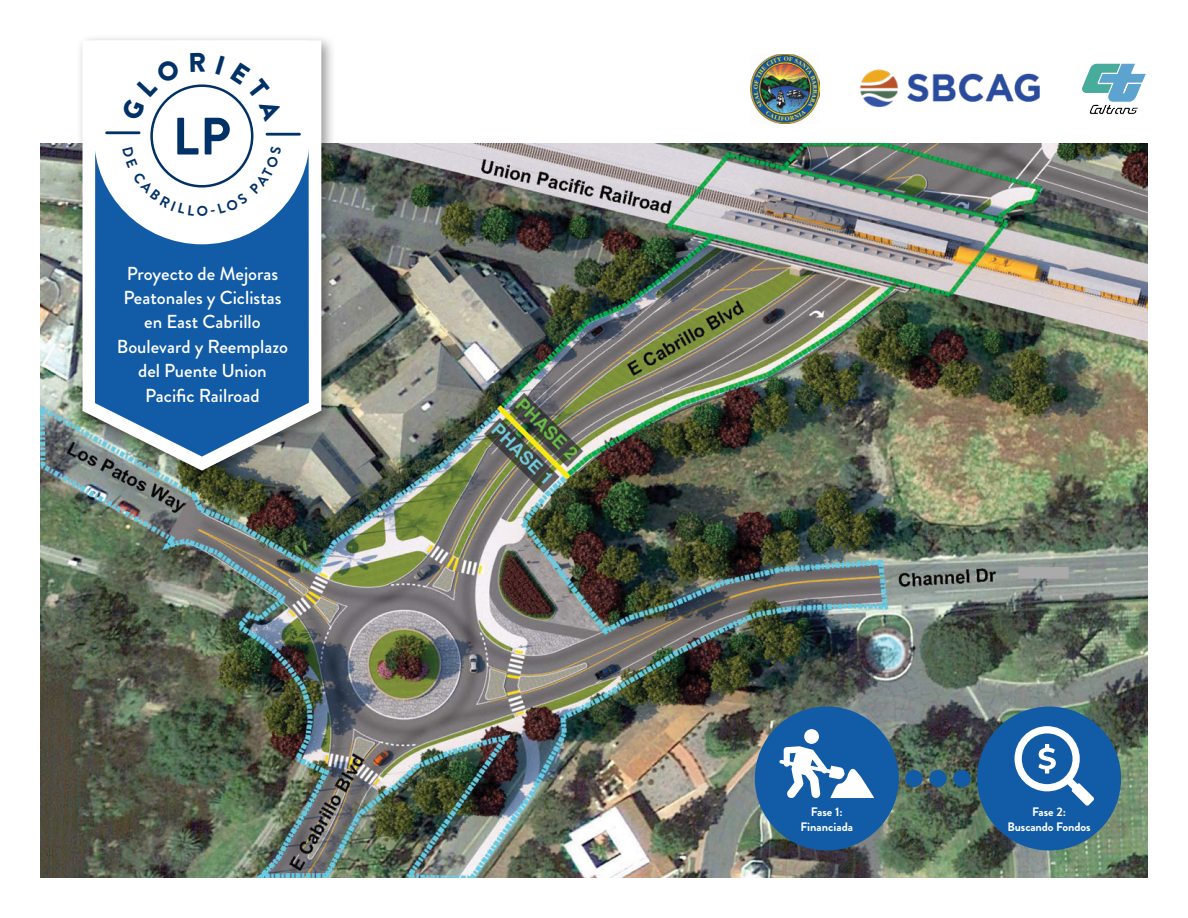
<style>
.page{position:relative;width:1188px;height:918px;background:#fff}
.page>*{position:absolute;margin:0;border:0;box-sizing:border-box;transform-origin:0 0}
.t1{font:700 52.5px "Brandon Grotesque";color:#003167}
.t2{font:500 18.9px/24.5px "Brandon Grotesque";color:#fff;text-align:center}
.t3{font:700 12.3px/14.7px "Brandon Grotesque";letter-spacing:-.01em;color:#fff;text-align:center}
</style>
<div class="page">
<img style="left:750px;top:54px;width:70px;height:69px">
<img style="left:40px;top:144px;width:1108px;height:733px">
<img style="left:860px;top:69px;width:38px;height:39px">
<img style="left:907px;top:73px;width:133px;height:29px">
<svg style="left:1082px;top:63px;width:64px;height:52px"></svg>
<div style="left:75px;top:33px;width:261px;height:451px;background:#000;opacity:.4"></div>
<svg style="left:82px;top:40px;width:239px;height:431px"></svg>
<svg style="left:95px;top:244px;width:214px;height:213px;background:#2667a9"></svg>
<svg style="left:94px;top:40px;width:216px;height:204px"></svg>
<hr style="left:107px;top:131px;width:32px;height:3px;background:#003167">
<hr style="left:267px;top:133px;width:32px;height:3px;background:#003167">
<div style="left:905px;top:770px;width:18px;height:17px;background:#115ba7;border-radius:50%"></div>
<div style="left:929px;top:770px;width:18px;height:17px;background:#115ba7;border-radius:50%"></div>
<div style="left:953px;top:770px;width:18px;height:17px;background:#115ba7;border-radius:50%"></div>
<div style="left:977px;top:707px;width:144px;height:143px;background:#115ba7;border-radius:50%"></div>
<svg style="left:1015px;top:726px;width:79px;height:80px"></svg>
<div style="left:755px;top:707px;width:144px;height:143px;background:#115ba7;border-radius:50%"></div>
<div style="left:804px;top:729px;width:15px;height:15px;background:#fff;border-radius:50%"></div>
<svg style="left:779px;top:746px;width:95px;height:52px"></svg>
<svg style="left:121px;top:58px;width:60px;height:64px"></svg>
<svg style="left:190px;top:53px;width:15px;height:19px"></svg>
<svg style="left:215px;top:55px;width:68px;height:67px"></svg>
<svg style="left:123px;top:146px;width:158px;height:70px"></svg>
<p class="t1" style="left:173px;top:100px;width:60px">LP</p>
<p class="t2" style="left:117px;top:261px;width:173px">Proyecto de Mejoras<br>Peatonales y Ciclistas en East Cabrillo<br>Boulevard y Reemplazo del Puente Union<br>Pacific Railroad</p>
<p class="t3" style="left:801px;top:805px;width:54px">Fase 1:<br>Financiada</p>
<p class="t3" style="left:1008px;top:805px;width:84px">Fase 2:<br>Buscando Fondos</p>
</div>
